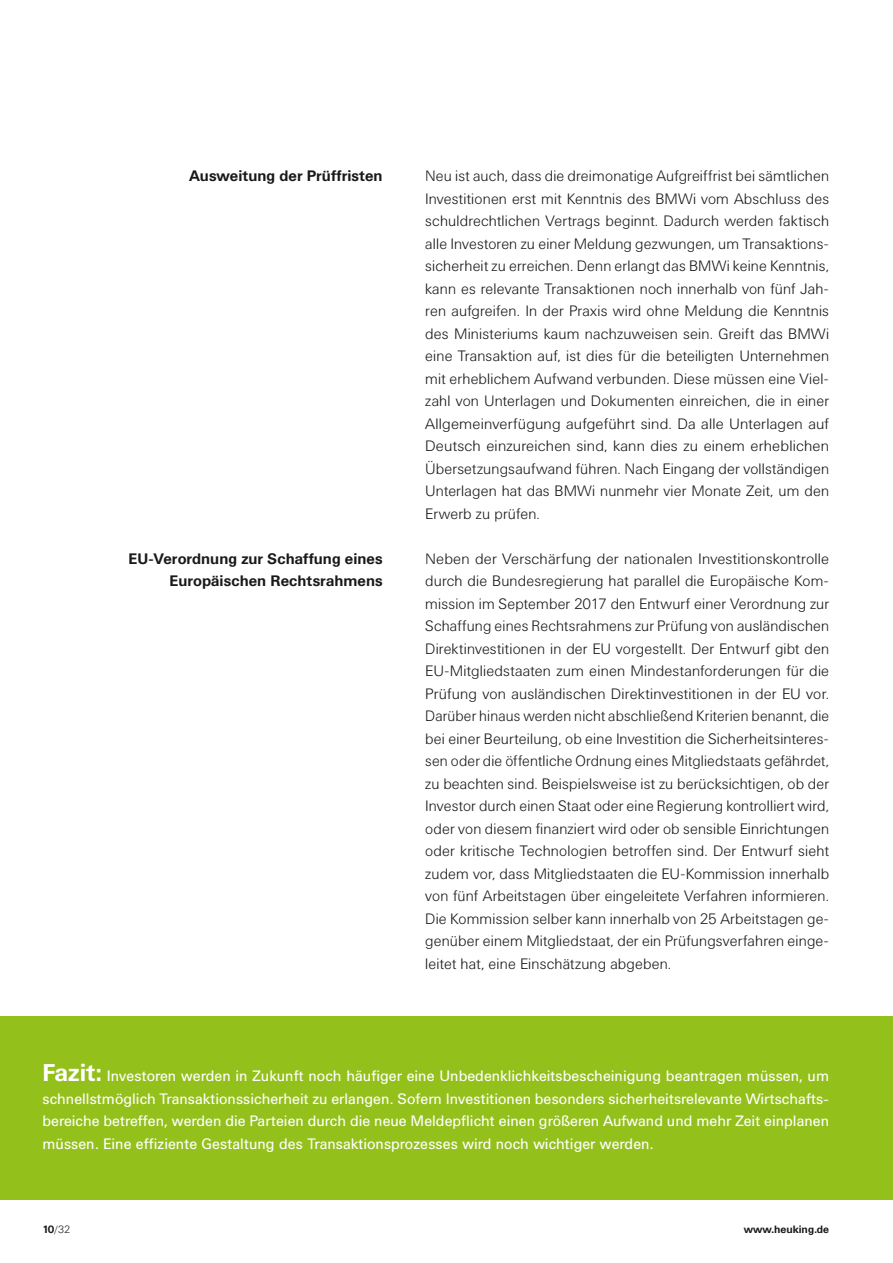
<style>
.page{position:relative;width:893px;height:1263px;background:#fff}
.page>*{position:absolute;margin:0;border:0;box-sizing:border-box;transform-origin:0 0}
.t1{font:300 15px/22.5px "Univers BQ";letter-spacing:.01em;color:#1a1918;text-align:justify}
.t2{font:15px/22.5px "Univers BQ";color:#fff;text-align:justify}
.t3{font:700 15px/22.5px "Univers BQ";letter-spacing:.005em;color:#1a1918;text-align:right}
.t4{font:700 10.5px "Univers BQ";color:#1a1918}
.t5{font:300 10.5px "Univers BQ";color:#1a1918}
.s1{font-weight:700;font-size:24px}
.s2{font-weight:700}
</style>
<div class="page">
<div style="left:0;top:1016px;width:893px;height:184px;background:#94c01c"></div>
<p class="t3" style="left:189px;top:165px;width:195px">Ausweitung der Prüffristen</p>
<p class="t3" style="left:129px;top:547px;width:256px">EU-Verordnung zur Schaffung eines<br>Europäischen Rechtsrahmens</p>
<p class="t1" style="left:425px;top:165px;width:405px">Neu ist auch, dass die dreimonatige Aufgreiffrist bei sämtlichen Investitionen erst mit Kenntnis des BMWi vom Abschluss des schuldrechtlichen Vertrags beginnt. Dadurch werden faktisch alle Investoren zu einer Meldung gezwungen, um Transaktions&shy;sicherheit zu erreichen. Denn erlangt das BMWi keine Kenntnis, kann es relevante Transaktionen noch innerhalb von fünf Jah&shy;ren aufgreifen. In der Praxis wird ohne Meldung die Kenntnis des Ministeriums kaum nachzuweisen sein. Greift das BMWi eine Transaktion auf, ist dies für die beteiligten Unternehmen mit erheblichem Aufwand verbunden. Diese müssen eine Viel&shy;zahl von Unterlagen und Dokumenten einreichen, die in einer Allgemeinverfügung aufgeführt sind. Da alle Unterlagen auf Deutsch einzureichen sind, kann dies zu einem erheblichen Übersetzungsaufwand führen. Nach Eingang der vollständigen Unterlagen hat das BMWi nunmehr vier Monate Zeit, um den Erwerb zu prüfen.</p>
<p class="t1" style="left:425px;top:548px;width:406px">Neben der Verschärfung der nationalen Investitionskontrolle durch die Bundesregierung hat parallel die Europäische Kom&shy;mission im September 2017 den Entwurf einer Verordnung zur Schaffung eines Rechtsrahmens zur Prüfung von ausländischen Direktinvestitionen in der EU vorgestellt. Der Entwurf gibt den EU-Mitgliedstaaten zum einen Mindestanforderungen für die Prüfung von ausländischen Direktinvestitionen in der EU vor.<br>Darüber hinaus werden nicht abschließend Kriterien benannt, die bei einer Beurteilung, ob eine Investition die Sicherheitsinteres&shy;sen oder die öffentliche Ordnung eines Mitgliedstaats gefährdet, zu beachten sind. Beispielsweise ist zu berücksichtigen, ob der Investor durch einen Staat oder eine Regierung kontrolliert wird, oder von diesem finanziert wird oder ob sensible Einrichtungen oder kritische Technologien betroffen sind. Der Entwurf sieht zudem vor, dass Mitgliedstaaten die EU-Kommission innerhalb von fünf Arbeitstagen über eingeleitete Verfahren informieren.<br>Die Kommission selber kann innerhalb von 25 Arbeitstagen ge&shy;genüber einem Mitgliedstaat, der ein Prüfungsverfahren einge&shy;leitet hat, eine Einschätzung abgeben.</p>
<p class="t2" style="left:43px;top:1065px;width:788px"><span class="s1">Fazit:</span> Investoren werden in Zukunft noch häufiger eine Unbedenklichkeitsbescheinigung beantragen müssen, um schnellstmöglich Transaktionssicherheit zu erlangen. Sofern Investitionen besonders sicherheitsrelevante Wirtschafts&shy;bereiche betreffen, werden die Parteien durch die neue Meldepflicht einen größeren Aufwand und mehr Zeit einplanen müssen. Eine effiziente Gestaltung des Transaktionsprozesses wird noch wichtiger werden.</p>
<p class="t5" style="left:43px;top:1224px;width:29px"><span class="s2">10</span>/32</p>
<p class="t4" style="left:744px;top:1223px;width:87px">www.heuking.de</p>
</div>
